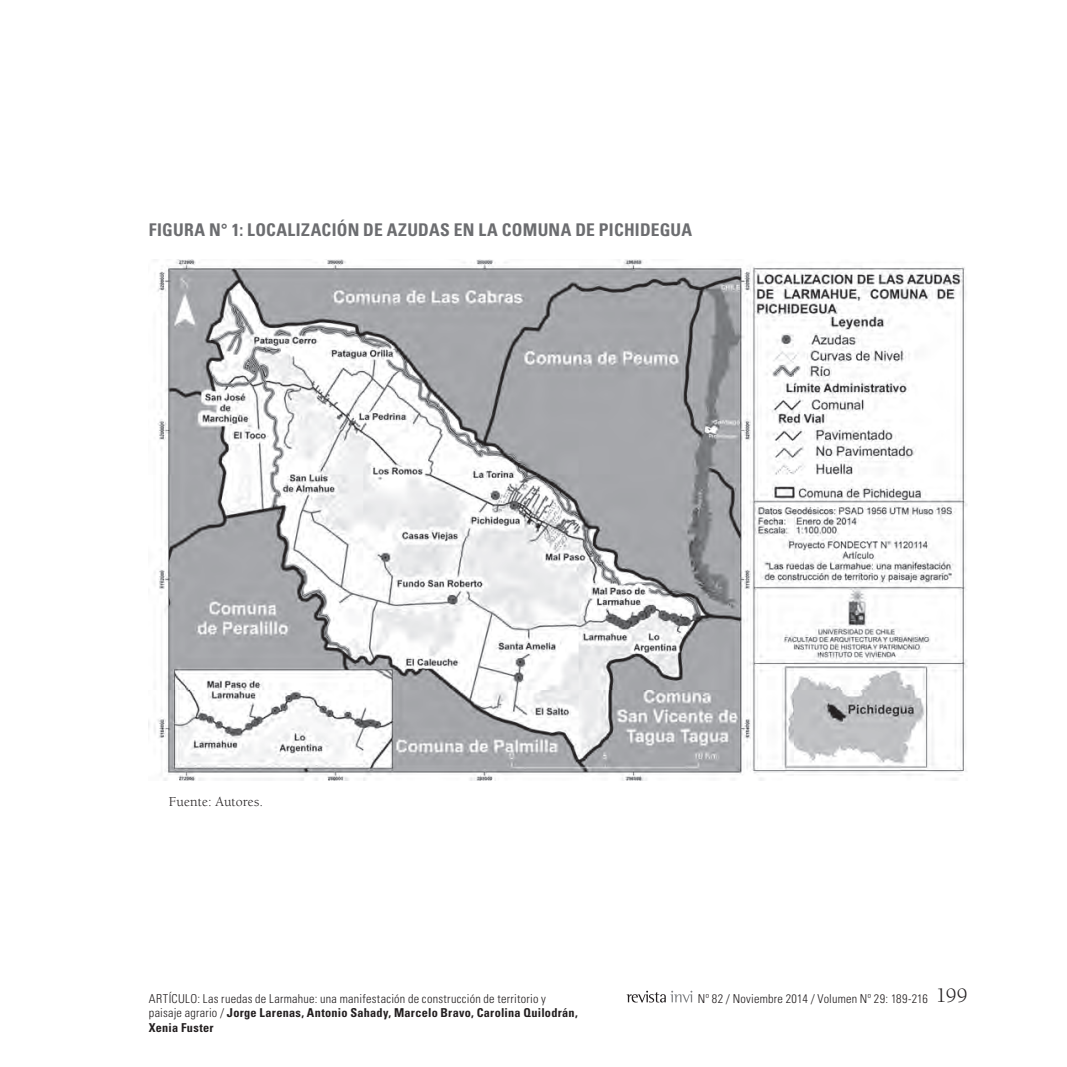
<style>
.page{position:relative;width:1067px;height:1067px;background:#fff}
.page>*{position:absolute;margin:0;border:0;box-sizing:border-box;transform-origin:0 0}
.t1{font:700 condensed 17.5px "Univers LT Std";letter-spacing:.015em;color:#6c6d70}
.t2{font:14px "Berkeley Std";letter-spacing:.01em;color:#231f20}
.t3{font:300 condensed 12.25px "Univers LT Std";letter-spacing:.02em;color:#231f20}
.t4{font:700 condensed 12.25px/14.7px "Univers LT Std";letter-spacing:.02em;color:#231f20}
.s1{font-style:inherit}
.s2{font-family:"Berkeley Std";font-weight:400;font-stretch:normal;font-size:21px}
.s3{font-weight:300}
</style>
<div class="page">
<svg style="left:626px;top:990px;width:66px;height:12px"></svg>
<img style="left:149px;top:259px;width:818px;height:521px">
<h1 class="t1" style="left:149px;top:219px;width:545px">FIGURA N° 1: LOCALIZACIÓN DE AZUDAS EN LA COMUNA DE PICHIDEGUA</h1>
<p class="t2" style="left:169px;top:793px;width:96px">Fuente: Autores.</p>
<p class="t3" style="left:149px;top:990px;width:398px"><span class="s1">ARTÍCULO:</span> Las ruedas de Larmahue: una manifestación de construcción de territorio y</p>
<p class="t3" style="left:698px;top:990px;width:271px">Nº 82 / Noviembre 2014 / Volumen Nº 29: 189-216 <span class="s2">199</span></p>
<p class="t4" style="left:149px;top:1005px;width:430px"><span class="s3">paisaje agrario /</span> Jorge Larenas, Antonio Sahady, Marcelo Bravo, Carolina Quilodrán,<br>Xenia Fuster</p>
</div>
